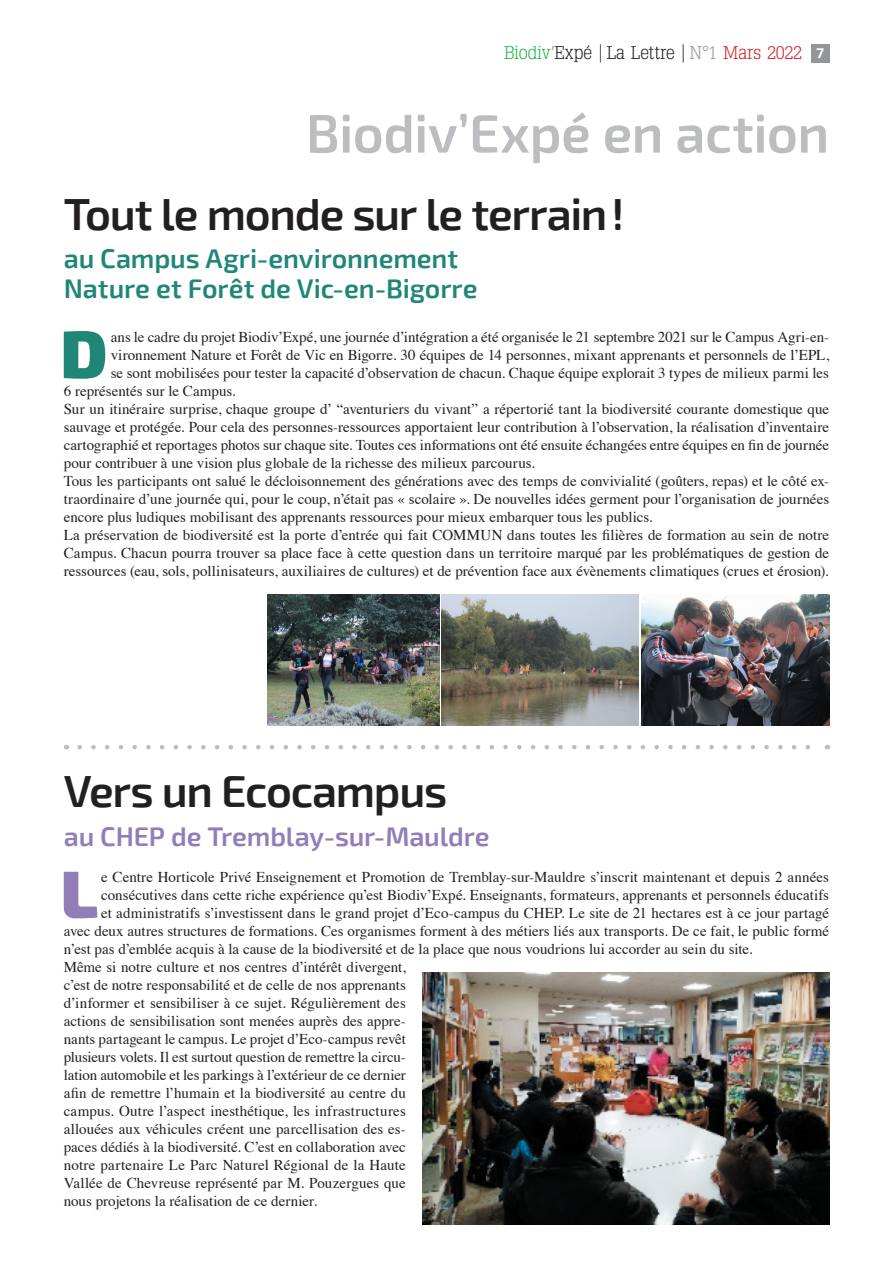
<style>
.page{position:relative;width:893px;height:1263px;background:#fff}
.page>*{position:absolute;margin:0;border:0;box-sizing:border-box;transform-origin:0 0}
.t1{font:900 67.2px "Exo 2";color:#927db9}
.t2{font:900 67.2px "Exo 2";color:#1f8678}
.t3{font:600 54px "Exo 2";letter-spacing:-.01em;color:#bcbdc0}
.t4{font:600 45px "Exo 2";letter-spacing:-.03em;color:#231f20}
.t5{font:600 27px/30px "Exo 2";letter-spacing:-.005em;color:#1f8678}
.t6{font:600 27px "Exo 2";letter-spacing:-.005em;color:#927db9}
.t7{font:300 18px "Typo Slabserif";color:#231f20}
.t8{font:15px "Times";color:#231f20}
.s1{color:#23b24b}
.s2{font-family:"Open Sans"}
.s3{color:#939598}
.s4{color:#d1232a}
.s5{font-family:"Open Sans";font-weight:700;font-size:13.5px;color:#fff}
</style>
<div class="page">
<div style="left:811px;top:44px;width:18px;height:18px;background:#939598"></div>
<img style="left:641px;top:594px;width:188px;height:132px">
<img style="left:268px;top:594px;width:171px;height:132px">
<img style="left:441px;top:594px;width:198px;height:132px">
<img style="left:423px;top:972px;width:406px;height:252px">
<svg style="left:80px;top:745px;width:730px;height:4px"></svg>
<p class="t7" style="left:504px;top:43px;width:321px"><span class="s1">Biodiv’</span>Expé <span class="s2">|</span>La Lettre <span class="s2">|</span><span class="s3">N°1</span> <span class="s4">Mars 2022</span> <span class="s5">7</span></p>
<h2 class="t3" style="left:306px;top:102px;width:525px">Biodiv’Expé en action</h2>
<h3 class="t4" style="left:64px;top:187px;width:562px">Tout le monde sur le terrain!</h3>
<h3 class="t5" style="left:64px;top:244px;width:415px">au Campus Agri-environnement<br>Nature et Forêt de Vic-en-Bigorre</h3>
<h1 class="t2" style="left:60px;top:313px;width:49px">D</h1>
<p class="t8" style="left:111px;top:323px;width:720px">ans le cadre du projet Biodiv’Expé, une journée d’intégration a été organisée le 21 septembre 2021 sur le Campus Agri-en-</p>
<p class="t8" style="left:111px;top:341px;width:720px">vironnement Nature et Forêt de Vic en Bigorre. 30 équipes de 14 personnes, mixant apprenants et personnels de l’EPL,</p>
<p class="t8" style="left:111px;top:359px;width:720px">se sont mobilisées pour tester la capacité d’observation de chacun. Chaque équipe explorait 3 types de milieux parmi les</p>
<p class="t8" style="left:64px;top:377px;width:173px">6 représentés sur le Campus.</p>
<p class="t8" style="left:64px;top:395px;width:767px">Sur un itinéraire surprise, chaque groupe d’ “aventuriers du vivant” a répertorié tant la biodiversité courante domestique que</p>
<p class="t8" style="left:64px;top:413px;width:767px">sauvage et protégée. Pour cela des personnes-ressources apportaient leur contribution à l’observation, la réalisation d’inventaire</p>
<p class="t8" style="left:64px;top:431px;width:767px">cartographié et reportages photos sur chaque site. Toutes ces informations ont été ensuite échangées entre équipes en fin de journée</p>
<p class="t8" style="left:64px;top:449px;width:473px">pour contribuer à une vision plus globale de la richesse des milieux parcourus.</p>
<p class="t8" style="left:64px;top:467px;width:767px">Tous les participants ont salué le décloisonnement des générations avec des temps de convivialité (goûters, repas) et le côté ex-</p>
<p class="t8" style="left:64px;top:485px;width:767px">traordinaire d’une journée qui, pour le coup, n’était pas « scolaire ». De nouvelles idées germent pour l’organisation de journées</p>
<p class="t8" style="left:64px;top:503px;width:590px">encore plus ludiques mobilisant des apprenants ressources pour mieux embarquer tous les publics.</p>
<p class="t8" style="left:64px;top:521px;width:767px">La préservation de biodiversité est la porte d’entrée qui fait COMMUN dans toutes les filières de formation au sein de notre</p>
<p class="t8" style="left:64px;top:539px;width:767px">Campus. Chacun pourra trouver sa place face à cette question dans un territoire marqué par les problématiques de gestion de</p>
<p class="t8" style="left:64px;top:557px;width:766px">ressources (eau, sols, pollinisateurs, auxiliaires de cultures) et de prévention face aux évènements climatiques (crues et érosion).</p>
<h3 class="t4" style="left:64px;top:765px;width:385px">Vers un Ecocampus</h3>
<h3 class="t6" style="left:64px;top:820px;width:427px">au CHEP de Tremblay-sur-Mauldre</h3>
<h1 class="t1" style="left:60px;top:853px;width:39px">L</h1>
<p class="t8" style="left:101px;top:863px;width:729px">e Centre Horticole Privé Enseignement et Promotion de Tremblay-sur-Mauldre s’inscrit maintenant et depuis 2 années</p>
<p class="t8" style="left:101px;top:881px;width:729px">consécutives dans cette riche expérience qu’est Biodiv’Expé. Enseignants, formateurs, apprenants et personnels éducatifs</p>
<p class="t8" style="left:101px;top:899px;width:729px">et administratifs s’investissent dans le grand projet d’Eco-campus du CHEP. Le site de 21 hectares est à ce jour partagé</p>
<p class="t8" style="left:64px;top:917px;width:767px">avec deux autres structures de formations. Ces organismes forment à des métiers liés aux transports. De ce fait, le public formé</p>
<p class="t8" style="left:64px;top:935px;width:690px">n’est pas d’emblée acquis à la cause de la biodiversité et de la place que nous voudrions lui accorder au sein du site.</p>
<p class="t8" style="left:64px;top:953px;width:344px">Même si notre culture et nos centres d’intérêt divergent,</p>
<p class="t8" style="left:64px;top:971px;width:344px">c’est de notre responsabilité et de celle de nos apprenants</p>
<p class="t8" style="left:64px;top:989px;width:344px">d’informer et sensibiliser à ce sujet. Régulièrement des</p>
<p class="t8" style="left:64px;top:1007px;width:344px">actions de sensibilisation sont menées auprès des appre-</p>
<p class="t8" style="left:64px;top:1025px;width:344px">nants partageant le campus. Le projet d’Eco-campus revêt</p>
<p class="t8" style="left:64px;top:1043px;width:344px">plusieurs volets. Il est surtout question de remettre la circu-</p>
<p class="t8" style="left:64px;top:1061px;width:344px">lation automobile et les parkings à l’extérieur de ce dernier</p>
<p class="t8" style="left:64px;top:1079px;width:344px">afin de remettre l’humain et la biodiversité au centre du</p>
<p class="t8" style="left:64px;top:1097px;width:344px">campus. Outre l’aspect inesthétique, les infrastructures</p>
<p class="t8" style="left:64px;top:1115px;width:344px">allouées aux véhicules créent une parcellisation des es-</p>
<p class="t8" style="left:64px;top:1133px;width:344px">paces dédiés à la biodiversité. C’est en collaboration avec</p>
<p class="t8" style="left:64px;top:1151px;width:344px">notre partenaire Le Parc Naturel Régional de la Haute</p>
<p class="t8" style="left:64px;top:1169px;width:344px">Vallée de Chevreuse représenté par M. Pouzergues que</p>
<p class="t8" style="left:64px;top:1187px;width:255px">nous projetons la réalisation de ce dernier.</p>
</div>
